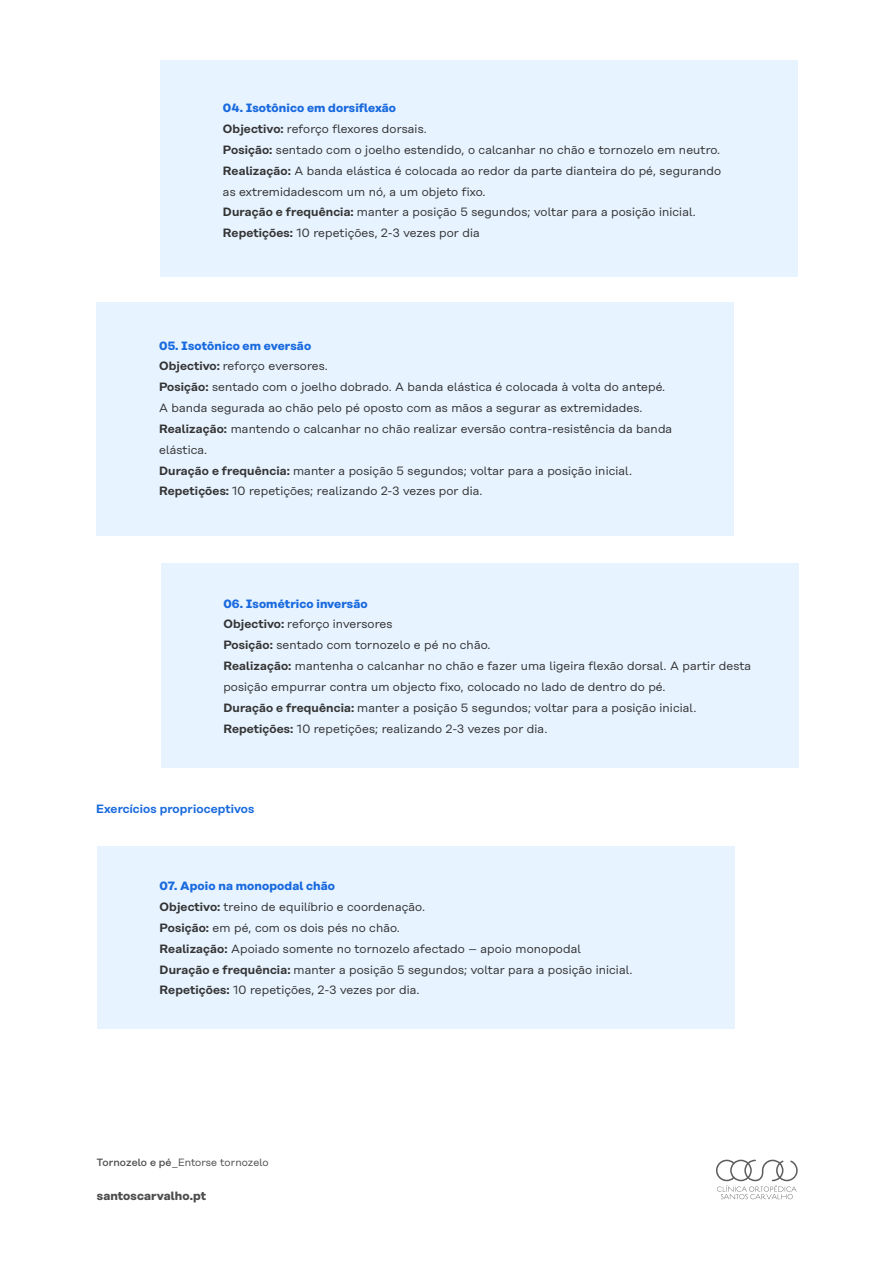
<style>
.page{position:relative;width:893px;height:1263px;background:#fff}
.page>*{position:absolute;margin:0;border:0;box-sizing:border-box;transform-origin:0 0}
.t1{font:12px/20.9px "Rational";letter-spacing:.01em;color:#333}
.t2{font:600 12px "Rational";letter-spacing:.01em;color:#196ade}
.t3{font:700 12px "Rational";letter-spacing:.01em;color:#4d4d4d}
.t4{font:10.5px "Rational";letter-spacing:.005em;color:#4d4d4d}
.s1{font-weight:700;color:#196ade}
.s2{font-weight:600}
.s3{font-weight:500}
</style>
<div class="page">
<div style="left:160px;top:61px;width:637px;height:216px;background:#e7f3ff"></div>
<div style="left:161px;top:563px;width:638px;height:204px;background:#e7f3ff"></div>
<div style="left:96px;top:302px;width:638px;height:234px;background:#e7f3ff"></div>
<div style="left:97px;top:846px;width:637px;height:182px;background:#e7f3ff"></div>
<svg style="left:716px;top:1160px;width:82px;height:39px"></svg>
<p class="t1" style="left:223px;top:97px;width:500px"><span class="s1">04. Isotônico em dorsiflexão<br></span><span class="s2">Objectivo:</span> reforço flexores dorsais.<br><span class="s2">Posição:</span> sentado com o joelho estendido, o calcanhar no chão e tornozelo em neutro.<br><span class="s2">Realização:</span> A banda elástica é colocada ao redor da parte dianteira do pé, segurando as extremidadescom um nó, a um objeto fixo.<br><span class="s2">Duração e frequência:</span> manter a posição 5 segundos; voltar para a posição inicial.<br><span class="s2">Repetições:</span> 10 repetições, 2-3 vezes por dia</p>
<p class="t1" style="left:159px;top:335px;width:515px"><span class="s1">05. Isotônico em eversão<br></span><span class="s2">Objectivo:</span> reforço eversores.<br><span class="s2">Posição:</span> sentado com o joelho dobrado. A banda elástica é colocada à volta do antepé.<br>A banda segurada ao chão pelo pé oposto com as mãos a segurar as extremidades.<br><span class="s2">Realização:</span> mantendo o calcanhar no chão realizar eversão contra-resistência da banda elástica.<br><span class="s2">Duração e frequência:</span> manter a posição 5 segundos; voltar para a posição inicial.<br><span class="s2">Repetições:</span> 10 repetições; realizando 2-3 vezes por dia.</p>
<p class="t1" style="left:223px;top:593px;width:529px"><span class="s1">06. Isométrico inversão<br></span><span class="s2">Objectivo:</span> reforço inversores<br><span class="s2">Posição:</span> sentado com tornozelo e pé no chão.<br><span class="s2">Realização:</span> mantenha o calcanhar no chão e fazer uma ligeira flexão dorsal. A partir desta posição empurrar contra um objecto fixo, colocado no lado de dentro do pé.<br><span class="s2">Duração e frequência:</span> manter a posição 5 segundos; voltar para a posição inicial.<br><span class="s2">Repetições:</span> 10 repetições; realizando 2-3 vezes por dia.</p>
<p class="t2" style="left:96px;top:801px;width:160px">Exercícios proprioceptivos</p>
<p class="t1" style="left:160px;top:875px;width:474px"><span class="s1">07. Apoio na monopodal chão<br></span><span class="s2">Objectivo:</span> treino de equilíbrio e coordenação.<br><span class="s2">Posição:</span> em pé, com os dois pés no chão.<br><span class="s2">Realização:</span> Apoiado somente no tornozelo afectado – apoio monopodal <span class="s2">Duração e frequência:</span> manter a posição 5 segundos; voltar para a posição inicial.<br><span class="s2">Repetições:</span> 10 repetições, 2-3 vezes por dia.</p>
<p class="t4" style="left:97px;top:1156px;width:173px"><span class="s3">Tornozelo e pé</span>_Entorse tornozelo</p>
<p class="t3" style="left:97px;top:1188px;width:111px">santoscarvalho.pt</p>
</div>
